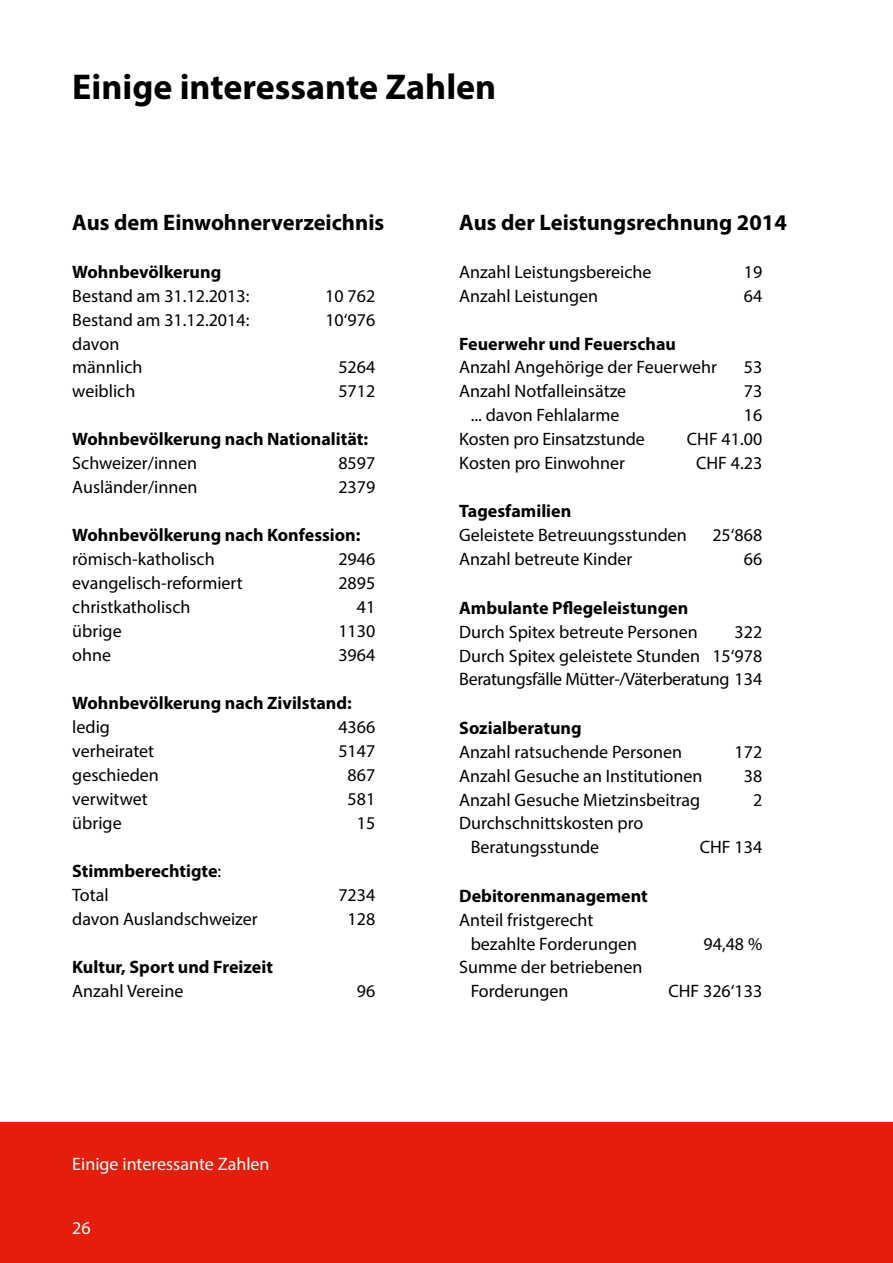
<style>
.page{position:relative;width:893px;height:1263px;background:#fff}
.page>*{position:absolute;margin:0;border:0;box-sizing:border-box;transform-origin:0 0}
.t1{font:700 36px "Myriad Pro";color:#000}
.t2{font:700 22.5px "Myriad Pro";color:#000}
.t3{font:18px/24px "Myriad Pro";color:#000}
.t4{font:700 18px/24px "Myriad Pro";color:#000}
.t5{font:18px "Myriad Pro";color:#fff}
.s1{font-weight:400}
</style>
<div class="page">
<div style="left:0;top:1123px;width:893px;height:140px;background:#e41e0a"></div>
<h1 class="t1" style="left:72px;top:64px;width:426px">Einige interessante Zahlen</h1>
<p class="t2" style="left:72px;top:207px;width:313px">Aus dem Einwohnerverzeichnis</p>
<p class="t4" style="left:72px;top:259px;width:150px">Wohnbevölkerung</p>
<p class="t3" style="left:72px;top:283px;width:179px">Bestand am 31.12.2013:</p>
<p class="t3" style="left:325px;top:283px;width:51px">10 762</p>
<p class="t3" style="left:72px;top:307px;width:179px">Bestand am 31.12.2014:</p>
<p class="t3" style="left:325px;top:307px;width:51px">10‘976</p>
<p class="t3" style="left:72px;top:331px;width:72px">davon männlich</p>
<p class="t3" style="left:338px;top:355px;width:38px">5264</p>
<p class="t3" style="left:72px;top:379px;width:65px">weiblich</p>
<p class="t3" style="left:338px;top:379px;width:38px">5712</p>
<p class="t4" style="left:72px;top:427px;width:297px">Wohnbevölkerung nach Nationalität:</p>
<p class="t3" style="left:72px;top:451px;width:126px">Schweizer/innen</p>
<p class="t3" style="left:338px;top:451px;width:38px">8597</p>
<p class="t3" style="left:72px;top:475px;width:127px">Ausländer/innen</p>
<p class="t3" style="left:338px;top:475px;width:38px">2379</p>
<p class="t4" style="left:72px;top:523px;width:290px">Wohnbevölkerung nach Konfession:</p>
<p class="t3" style="left:72px;top:547px;width:144px">römisch-katholisch</p>
<p class="t3" style="left:338px;top:547px;width:38px">2946</p>
<p class="t3" style="left:72px;top:571px;width:172px">evangelisch-reformiert</p>
<p class="t3" style="left:338px;top:571px;width:38px">2895</p>
<p class="t3" style="left:72px;top:595px;width:120px">christkatholisch</p>
<p class="t3" style="left:357px;top:595px;width:20px">41</p>
<p class="t3" style="left:72px;top:619px;width:51px">übrige</p>
<p class="t3" style="left:338px;top:619px;width:38px">1130</p>
<p class="t3" style="left:72px;top:643px;width:40px">ohne</p>
<p class="t3" style="left:338px;top:643px;width:38px">3964</p>
<p class="t4" style="left:72px;top:691px;width:281px">Wohnbevölkerung nach Zivilstand:</p>
<p class="t3" style="left:72px;top:715px;width:39px">ledig</p>
<p class="t3" style="left:338px;top:715px;width:38px">4366</p>
<p class="t3" style="left:72px;top:739px;width:83px">verheiratet</p>
<p class="t3" style="left:338px;top:739px;width:38px">5147</p>
<p class="t3" style="left:72px;top:763px;width:88px">geschieden</p>
<p class="t3" style="left:348px;top:763px;width:29px">867</p>
<p class="t3" style="left:72px;top:787px;width:77px">verwitwet</p>
<p class="t3" style="left:348px;top:787px;width:29px">581</p>
<p class="t3" style="left:72px;top:811px;width:51px">übrige</p>
<p class="t3" style="left:357px;top:811px;width:20px">15</p>
<p class="t4" style="left:72px;top:859px;width:151px">Stimmberechtigte<span class="s1">:<br>Total</span></p>
<p class="t3" style="left:338px;top:883px;width:38px">7234</p>
<p class="t3" style="left:72px;top:907px;width:187px">davon Auslandschweizer</p>
<p class="t3" style="left:348px;top:907px;width:29px">128</p>
<p class="t4" style="left:72px;top:955px;width:202px">Kultur, Sport und Freizeit</p>
<p class="t3" style="left:72px;top:979px;width:113px">Anzahl Vereine</p>
<p class="t3" style="left:357px;top:979px;width:20px">96</p>
<p class="t5" style="left:72px;top:1153px;width:199px">Einige interessante Zahlen</p>
<p class="t5" style="left:72px;top:1217px;width:20px">26</p>
<p class="t2" style="left:459px;top:207px;width:329px">Aus der Leistungsrechnung 2014</p>
<p class="t3" style="left:459px;top:259px;width:194px">Anzahl Leistungsbereiche</p>
<p class="t3" style="left:744px;top:259px;width:20px">19</p>
<p class="t3" style="left:459px;top:283px;width:140px">Anzahl Leistungen</p>
<p class="t3" style="left:744px;top:283px;width:20px">64</p>
<p class="t4" style="left:459px;top:331px;width:218px">Feuerwehr und Feuerschau</p>
<p class="t3" style="left:459px;top:355px;width:259px">Anzahl Angehörige der Feuerwehr</p>
<p class="t3" style="left:744px;top:355px;width:20px">53</p>
<p class="t3" style="left:459px;top:379px;width:169px">Anzahl Notfalleinsätze</p>
<p class="t3" style="left:744px;top:379px;width:20px">73</p>
<p class="t3" style="left:471px;top:403px;width:150px">... davon Fehlalarme</p>
<p class="t3" style="left:744px;top:403px;width:20px">16</p>
<p class="t3" style="left:459px;top:427px;width:187px">Kosten pro Einsatzstunde</p>
<p class="t3" style="left:687px;top:427px;width:77px">CHF 41.00</p>
<p class="t3" style="left:459px;top:451px;width:167px">Kosten pro Einwohner</p>
<p class="t3" style="left:696px;top:451px;width:68px">CHF 4.23</p>
<p class="t4" style="left:459px;top:499px;width:114px">Tagesfamilien</p>
<p class="t3" style="left:459px;top:523px;width:229px">Geleistete Betreuungsstunden</p>
<p class="t3" style="left:712px;top:523px;width:51px">25‘868</p>
<p class="t3" style="left:459px;top:547px;width:175px">Anzahl betreute Kinder</p>
<p class="t3" style="left:744px;top:547px;width:20px">66</p>
<p class="t4" style="left:459px;top:595px;width:230px">Ambulante Pflegeleistungen</p>
<p class="t3" style="left:459px;top:619px;width:240px">Durch Spitex betreute Personen</p>
<p class="t3" style="left:459px;top:619px;width:304px;text-align:justify;text-indent:275px">322<br>Durch Spitex geleistete Stunden 15‘978<br>Beratungsfälle Mütter-/Väterberatung 134</p>
<p class="t4" style="left:459px;top:715px;width:124px">Sozialberatung</p>
<p class="t3" style="left:459px;top:739px;width:224px">Anzahl ratsuchende Personen</p>
<p class="t3" style="left:735px;top:739px;width:29px">172</p>
<p class="t3" style="left:459px;top:763px;width:245px">Anzahl Gesuche an Institutionen</p>
<p class="t3" style="left:744px;top:763px;width:20px">38</p>
<p class="t3" style="left:459px;top:787px;width:242px">Anzahl Gesuche Mietzinsbeitrag</p>
<p class="t3" style="left:753px;top:787px;width:11px">2</p>
<p class="t3" style="left:471px;top:811px;width:174px;text-indent:-11px">Durchschnittskosten pro<br>Beratungsstunde</p>
<p class="t3" style="left:700px;top:835px;width:64px">CHF 134</p>
<p class="t4" style="left:459px;top:883px;width:190px">Debitorenmanagement</p>
<p class="t3" style="left:471px;top:907px;width:168px;text-indent:-11px">Anteil fristgerecht bezahlte Forderungen</p>
<p class="t3" style="left:471px;top:955px;width:173px;text-indent:-11px">Summe der betriebenen<br>Forderungen</p>
<p class="t3" style="left:703px;top:931px;width:60px">94,48 %</p>
<p class="t3" style="left:668px;top:979px;width:95px">CHF 326‘133</p>
</div>
